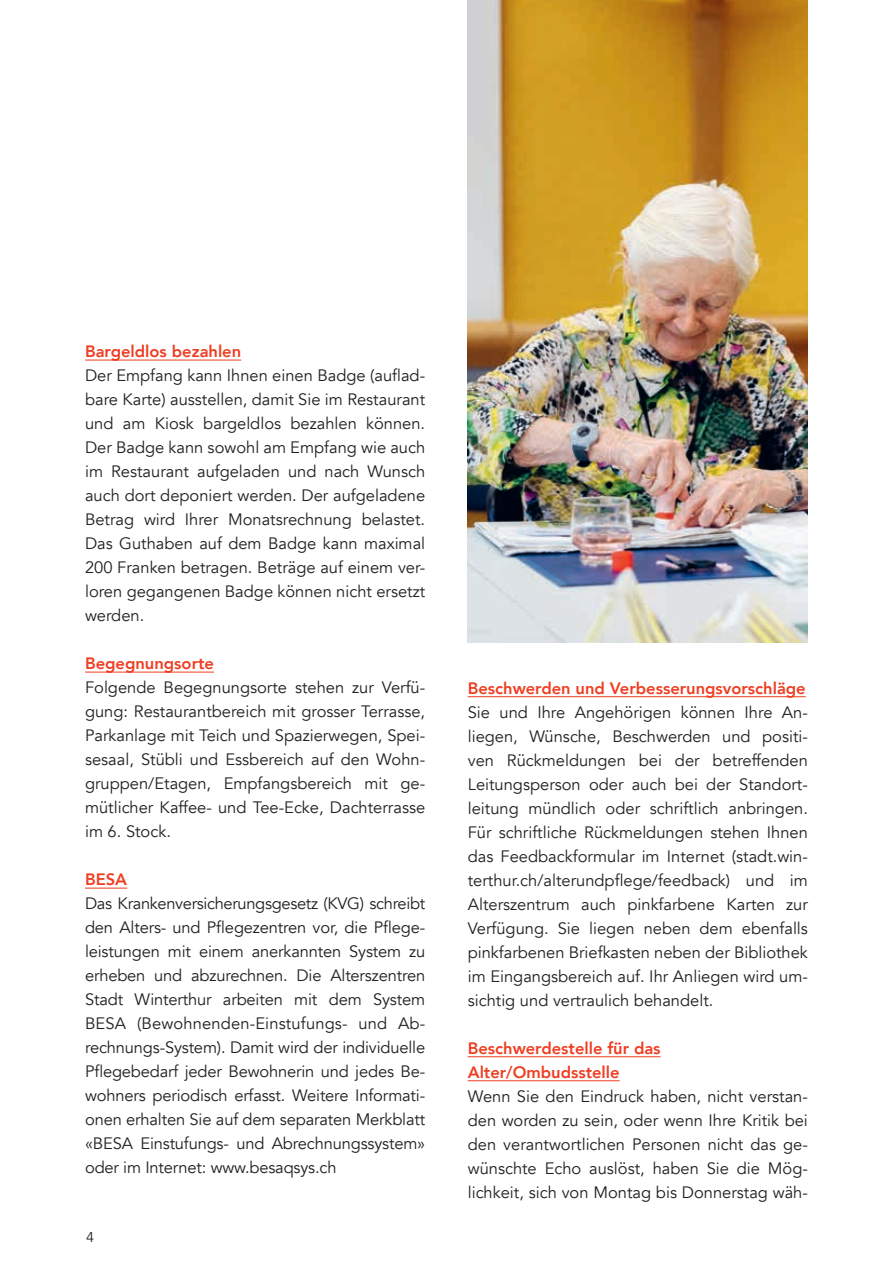
<style>
.page{position:relative;width:893px;height:1263px;background:#fff}
.page>*{position:absolute;margin:0;border:0;box-sizing:border-box;transform-origin:0 0}
.t1{font:16.5px/24px "Avenir";color:#231f20;text-align:justify}
.t2{font:800 16.5px/24px "Avenir";color:#ef3e22}
.t3{font:14.25px "Avenir";color:#231f20}
</style>
<div class="page">
<hr style="left:85px;top:360px;width:156px;height:1px;background:#ef3e22">
<hr style="left:85px;top:672px;width:129px;height:1px;background:#ef3e22">
<hr style="left:85px;top:888px;width:42px;height:1px;background:#ef3e22">
<hr style="left:468px;top:696px;width:338px;height:1px;background:#ef3e22">
<hr style="left:468px;top:1056px;width:193px;height:1px;background:#ef3e22">
<hr style="left:468px;top:1080px;width:152px;height:1px;background:#ef3e22">
<img style="left:468px;top:0;width:340px;height:642px">
<p class="t2" style="left:85px;top:339px;width:158px">Bargeldlos bezahlen</p>
<p class="t1" style="left:85px;top:364px;width:342px">Der Empfang kann Ihnen einen Badge (auflad&shy;bare Karte) ausstellen, damit Sie im Restaurant und am Kiosk bargeldlos bezahlen können.<br>Der Badge kann sowohl am Empfang wie auch im Restaurant aufgeladen und nach Wunsch auch dort deponiert werden. Der aufgeladene Betrag wird Ihrer Monatsrechnung belastet.<br>Das Guthaben auf dem Badge kann maximal 200 Franken betragen. Beträge auf einem ver&shy;loren gegangenen Badge können nicht ersetzt werden.</p>
<p class="t2" style="left:85px;top:651px;width:130px">Begegnungsorte</p>
<p class="t1" style="left:85px;top:676px;width:342px">Folgende Begegnungsorte stehen zur Verfü&shy;gung: Restaurantbereich mit grosser Terrasse, Parkanlage mit Teich und Spazierwegen, Spei&shy;sesaal, Stübli und Essbereich auf den Wohn&shy;gruppen/Etagen, Empfangsbereich mit ge&shy;mütlicher Kaffee- und Tee-Ecke, Dachterrasse im 6. Stock.</p>
<p class="t2" style="left:85px;top:867px;width:44px">BESA</p>
<p class="t1" style="left:85px;top:892px;width:342px">Das Krankenversicherungsgesetz (KVG) schreibt den Alters- und Pflegezentren vor, die Pflege&shy;leistungen mit einem anerkannten System zu erheben und abzurechnen. Die Alterszentren Stadt Winterthur arbeiten mit dem System BESA (Bewohnenden-Einstufungs- und Ab&shy;rechnungs-System). Damit wird der individuelle Pflegebedarf jeder Bewohnerin und jedes Be&shy;wohners periodisch erfasst. Weitere Informati&shy;onen erhalten Sie auf dem separaten Merkblatt «BESA Einstufungs- und Abrechnungssystem» oder im Internet: www.besaqsys.ch</p>
<p class="t3" style="left:86px;top:1228px;width:9px">4</p>
<p class="t2" style="left:468px;top:676px;width:339px">Beschwerden und Verbesserungsvorschläge</p>
<p class="t1" style="left:468px;top:700px;width:342px">Sie und Ihre Angehörigen können Ihre An&shy;liegen, Wünsche, Beschwerden und positi&shy;ven Rückmeldungen bei der betreffenden Leitungsperson oder auch bei der Standort&shy;leitung mündlich oder schriftlich anbringen.<br>Für schriftliche Rückmeldungen stehen Ihnen das Feedbackformular im Internet (stadt.win&shy;terthur.ch/alterundpflege/feedback) und im Alterszentrum auch pinkfarbene Karten zur Verfügung. Sie liegen neben dem ebenfalls pinkfarbenen Briefkasten neben der Bibliothek im Eingangsbereich auf. Ihr Anliegen wird um&shy;sichtig und vertraulich behandelt.</p>
<p class="t2" style="left:468px;top:1036px;width:194px">Beschwerdestelle für das<br>Alter/Ombudsstelle</p>
<p class="t1" style="left:468px;top:1084px;width:342px">Wenn Sie den Eindruck haben, nicht verstan&shy;den worden zu sein, oder wenn Ihre Kritik bei den verantwortlichen Personen nicht das ge&shy;wünschte Echo auslöst, haben Sie die Mög&shy;lichkeit, sich von Montag bis Donnerstag wäh-</p>
</div>
